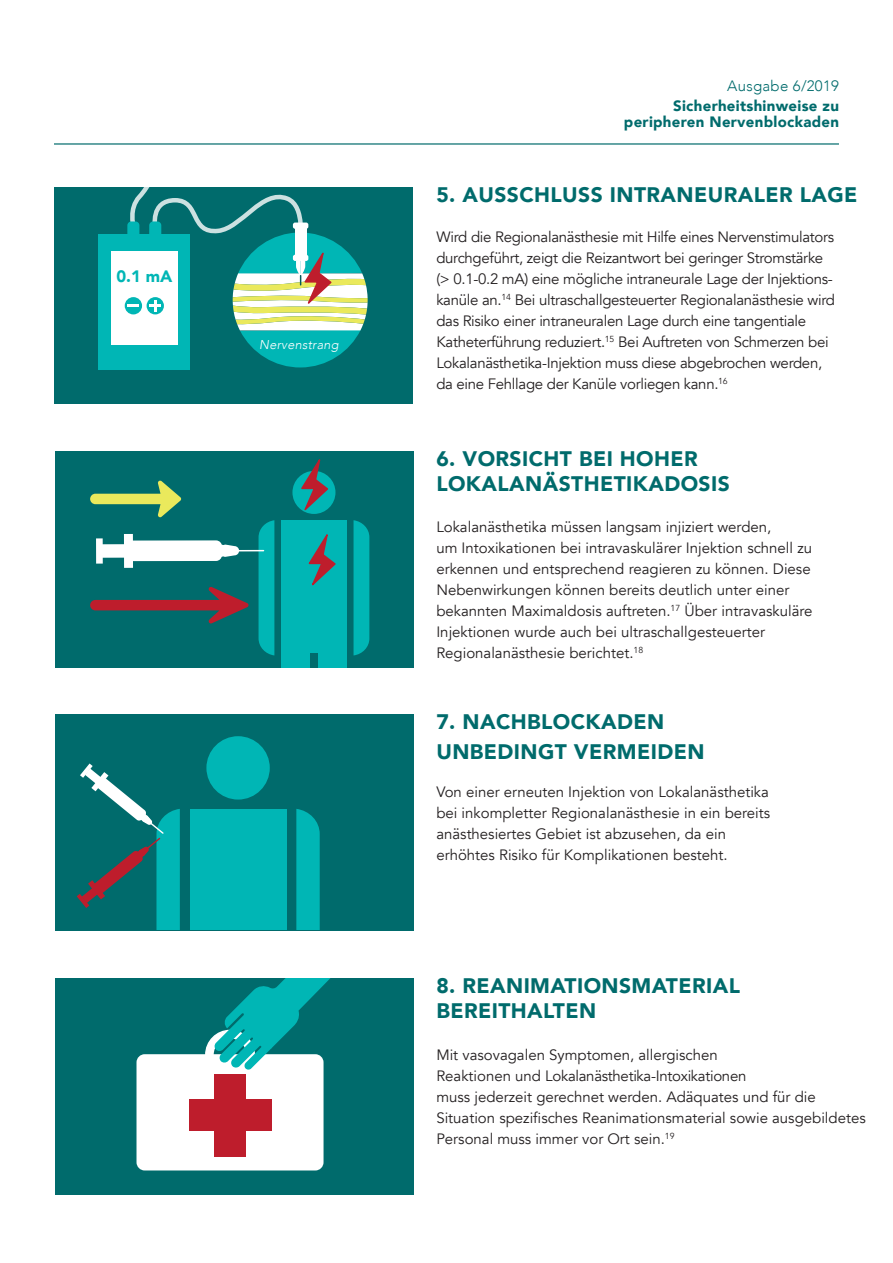
<style>
.page{position:relative;width:893px;height:1263px;background:#fff}
.page>*{position:absolute;margin:0;border:0;box-sizing:border-box;transform-origin:0 0}
.t1{font:900 21px/25.2px "Avenir";letter-spacing:.02em;color:#006b6c}
.t2{font:900 16.5px "Avenir";color:#00b6b5}
.t3{font:15px/21px "Avenir";color:#231f20}
.t4{font:15px/21px "Avenir";letter-spacing:-.02em;color:#231f20}
.t5{font:900 15px/16.5px "Avenir";letter-spacing:.02em;color:#006b6c;text-align:right}
.t6{font:300 15px "Avenir";letter-spacing:.02em;color:#006b6c}
.t7{font:italic 300 12.75px "Avenir";letter-spacing:.02em;color:#fff}
</style>
<div class="page">
<div style="left:55px;top:451px;width:358px;height:216px;background:#006b6c"></div>
<div style="left:354px;top:520px;width:15px;height:135px;background:#00b6b5"></div>
<div style="left:281px;top:520px;width:66px;height:133px;background:#00b6b5"></div>
<div style="left:281px;top:633px;width:29px;height:34px;background:#00b6b5"></div>
<div style="left:318px;top:633px;width:29px;height:34px;background:#00b6b5"></div>
<div style="left:292px;top:471px;width:43px;height:43px;background:#00b6b5;border-radius:50%"></div>
<svg style="left:300px;top:459px;width:30px;height:55px"></svg>
<svg style="left:308px;top:534px;width:28px;height:52px"></svg>
<svg style="left:90px;top:480px;width:184px;height:175px"></svg>
<div style="left:55px;top:714px;width:358px;height:217px;background:#006b6c"></div>
<svg style="left:296px;top:809px;width:24px;height:120px;background:#00b0af"></svg>
<div style="left:190px;top:809px;width:96px;height:120px;background:#00b6b5"></div>
<div style="left:206px;top:736px;width:64px;height:63px;background:#00b6b5;border-radius:50%"></div>
<svg style="left:77px;top:763px;width:103px;height:166px"></svg>
<div style="left:55px;top:978px;width:358px;height:217px;background:#006b6c"></div>
<div style="left:137px;top:1054px;width:187px;height:116px;background:#fff;border-radius:8px"></div>
<div style="left:214px;top:1074px;width:32px;height:82px;background:#be1d2c"></div>
<div style="left:189px;top:1099px;width:82px;height:32px;background:#be1d2c"></div>
<svg style="left:204px;top:978px;width:127px;height:102px"></svg>
<div style="left:54px;top:187px;width:358px;height:217px;background:#006b6c"></div>
<div style="left:99px;top:234px;width:91px;height:136px;background:#00b6b5"></div>
<div style="left:111px;top:251px;width:66px;height:93px;background:#fff"></div>
<svg style="left:125px;top:297px;width:17px;height:17px"></svg>
<svg style="left:128px;top:187px;width:240px;height:181px"></svg>
<hr style="left:54px;top:143px;width:785px;height:2px;background:#006b6c">
<p class="t2" style="left:116px;top:262px;width:57px">0.1 MA</p>
<p class="t7" style="left:259px;top:337px;width:81px">Nervenstrang</p>
<p class="t6" style="left:727px;top:77px;width:113px">Ausgabe 6/2019</p>
<p class="t5" style="left:624px;top:97px;width:217px">SICHERHEITSHINWEISE ZU<br>PERIPHEREN NERVENBLOCKADEN</p>
<h1 class="t1" style="left:436px;top:181px;width:422px">5. AUSSCHLUSS INTRANEURALER LAGE</h1>
<p class="t4" style="left:436px;top:226px;width:400px">Wird die Regionalanästhesie mit Hilfe eines Nervenstimulators durchgeführt, zeigt die Reizantwort bei geringer Stromstärke (&gt; 0.1-0.2 mA) eine mögliche intraneurale Lage der Injektions&shy;kanüle an.<sup>14</sup> Bei ultraschallgesteuerter Regionalanästhesie wird das Risiko einer intraneuralen Lage durch eine tangentiale Katheterführung reduziert.<sup>15</sup> Bei Auftreten von Schmerzen bei Lokalanästhetika-Injektion muss diese abgebrochen werden, da eine Fehllage der Kanüle vorliegen kann.<sup>16</sup></p>
<h1 class="t1" style="left:436px;top:445px;width:293px">6. VORSICHT BEI HOHER<br>LOKALANÄSTHETIKADOSIS</h1>
<p class="t3" style="left:436px;top:517px;width:378px">Lokalanästhetika müssen langsam injiziert werden,<br>um Intoxikationen bei intravaskulärer Injektion schnell zu erkennen und entsprechend reagieren zu können. Diese Nebenwirkungen können bereits deutlich unter einer bekannten Maximaldosis auftreten.<sup>17</sup> Über intravaskuläre Injektionen wurde auch bei ultraschallgesteuerter Regionalanästhesie berichtet.<sup>18</sup></p>
<h1 class="t1" style="left:436px;top:706px;width:270px;line-height:30px">7. NACHBLOCKADEN<br>UNBEDINGT VERMEIDEN</h1>
<p class="t3" style="left:436px;top:782px;width:335px">Von einer erneuten Injektion von Lokalanästhetika bei inkompletter Regionalanästhesie in ein bereits anästhesiertes Gebiet ist abzusehen, da ein erhöhtes Risiko für Komplikationen besteht.</p>
<h1 class="t1" style="left:436px;top:972px;width:305px">8. REANIMATIONSMATERIAL<br>BEREITHALTEN</h1>
<p class="t3" style="left:436px;top:1044px;width:431px">Mit vasovagalen Symptomen, allergischen<br>Reaktionen und Lokalanästhetika-Intoxikationen<br>muss jederzeit gerechnet werden. Adäquates und für die Situation spezifisches Reanimationsmaterial sowie ausgebildetes Personal muss immer vor Ort sein.<sup>19</sup></p>
</div>
